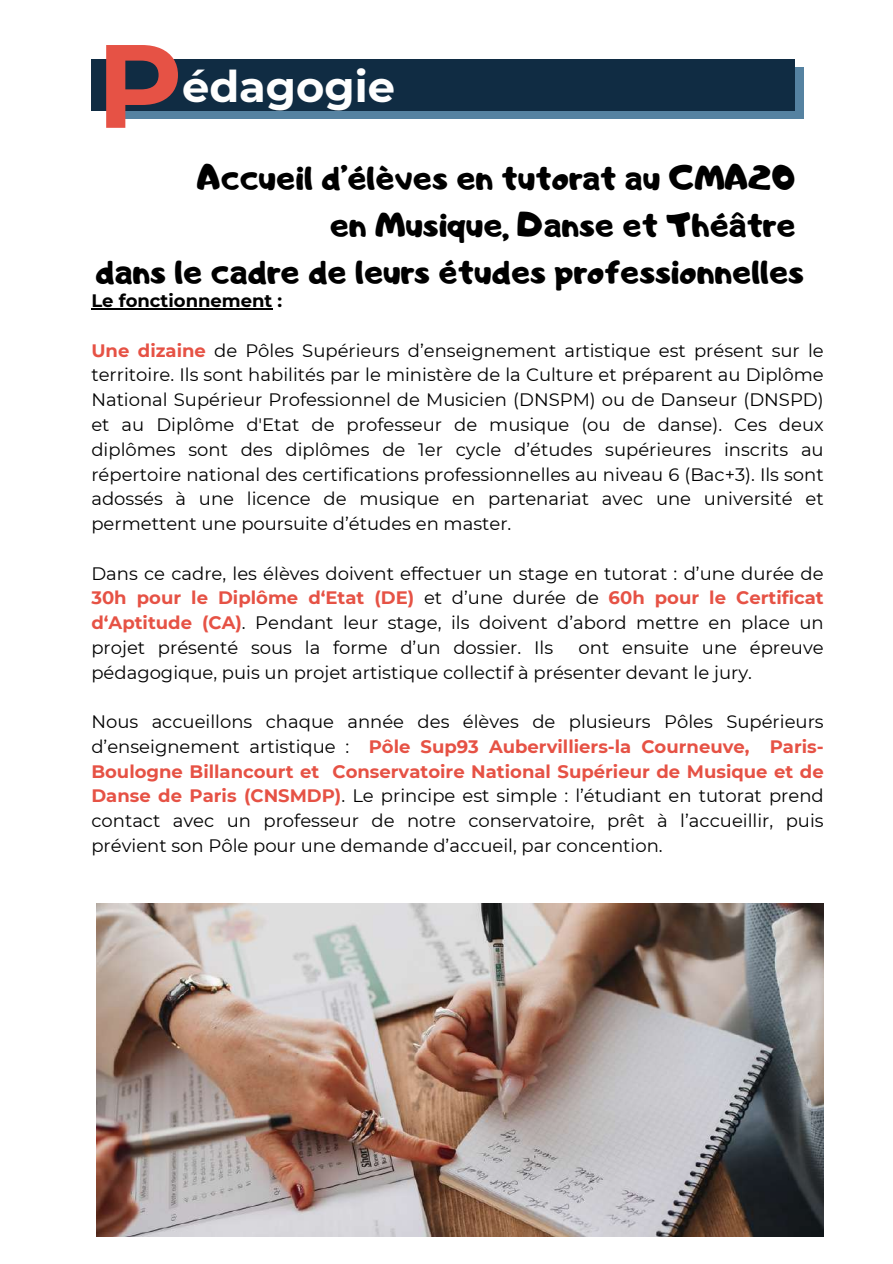
<style>
.page{position:relative;width:893px;height:1264px;background:#fff}
.page>*{position:absolute;margin:0;border:0;box-sizing:border-box;transform-origin:0 0}
.t1{font:700 118.2px "Montserrat";color:#e65245}
.t2{font:700 43.2px "Montserrat";color:#fefefe}
.t3{font:34.05px/47.2px "Adigiana Toybox";color:#000;text-align:right}
.t4{font:18px/24.8px "Montserrat";color:#000;text-align:justify}
.t5{font:700 18px "Montserrat";color:#000}
.s1{font-weight:700;color:#e65245}
</style>
<div class="page">
<hr style="left:91px;top:308px;width:181px;height:1px;background:#000">
<div style="left:110px;top:68px;width:694px;height:51px;background:#5582a1"></div>
<div style="left:91px;top:59px;width:703px;height:52px;background:#102c43"></div>
<img style="left:96px;top:903px;width:727px;height:333px">
<h1 class="t1" style="left:96px;top:13px;width:88px">P</h1>
<h2 class="t2" style="left:182px;top:60px;width:214px">édagogie</h2>
<h3 class="t3" style="left:95px;top:153px;width:710px">Accueil d’élèves en tutorat au CMA20<br>en Musique, Danse et Théâtre<br>dans le cadre de leurs études professionnelles</h3>
<p class="t5" style="left:91px;top:290px;width:192px">Le fonctionnement :</p>
<p class="t4" style="left:91px;top:338px;width:733px"><span class="s1">Une dizaine</span> de Pôles Supérieurs d’enseignement artistique est présent sur le territoire. Ils sont habilités par le ministère de la Culture et préparent au Diplôme National Supérieur Professionnel de Musicien (DNSPM) ou de Danseur (DNSPD) et au Diplôme d'Etat de professeur de musique (ou de danse). Ces deux diplômes sont des diplômes de 1er cycle d’études supérieures inscrits au répertoire national des certifications professionnelles au niveau 6 (Bac+3). Ils sont adossés à une licence de musique en partenariat avec une université et permettent une poursuite d’études en master.</p>
<p class="t4" style="left:91px;top:560px;width:733px">Dans ce cadre, les élèves doivent effectuer un stage en tutorat : d’une durée de <span class="s1">30h pour le Diplôme d‘Etat (DE)</span> et d’une durée de <span class="s1">60h pour le Certificat d‘Aptitude (CA)</span>. Pendant leur stage, ils doivent d’abord mettre en place un projet présenté sous la forme d’un dossier. Ils</p>
<p class="t4" style="left:91px;top:635px;width:733px;text-indent:487px">ont ensuite une épreuve pédagogique, puis un projet artistique collectif à présenter devant le jury.</p>
<p class="t4" style="left:91px;top:709px;width:733px">Nous accueillons chaque année des élèves de plusieurs Pôles Supérieurs d’enseignement artistique : <span class="s1">Pôle Sup93 Aubervilliers-la Courneuve, Paris-Boulogne Billancourt et Conservatoire National Supérieur de Musique et de Danse de Paris (CNSMDP)</span>. Le principe est simple : l’étudiant en tutorat prend contact avec un professeur de notre conservatoire, prêt à l’accueillir, puis prévient son Pôle pour une demande d’accueil, par concention.</p>
</div>
